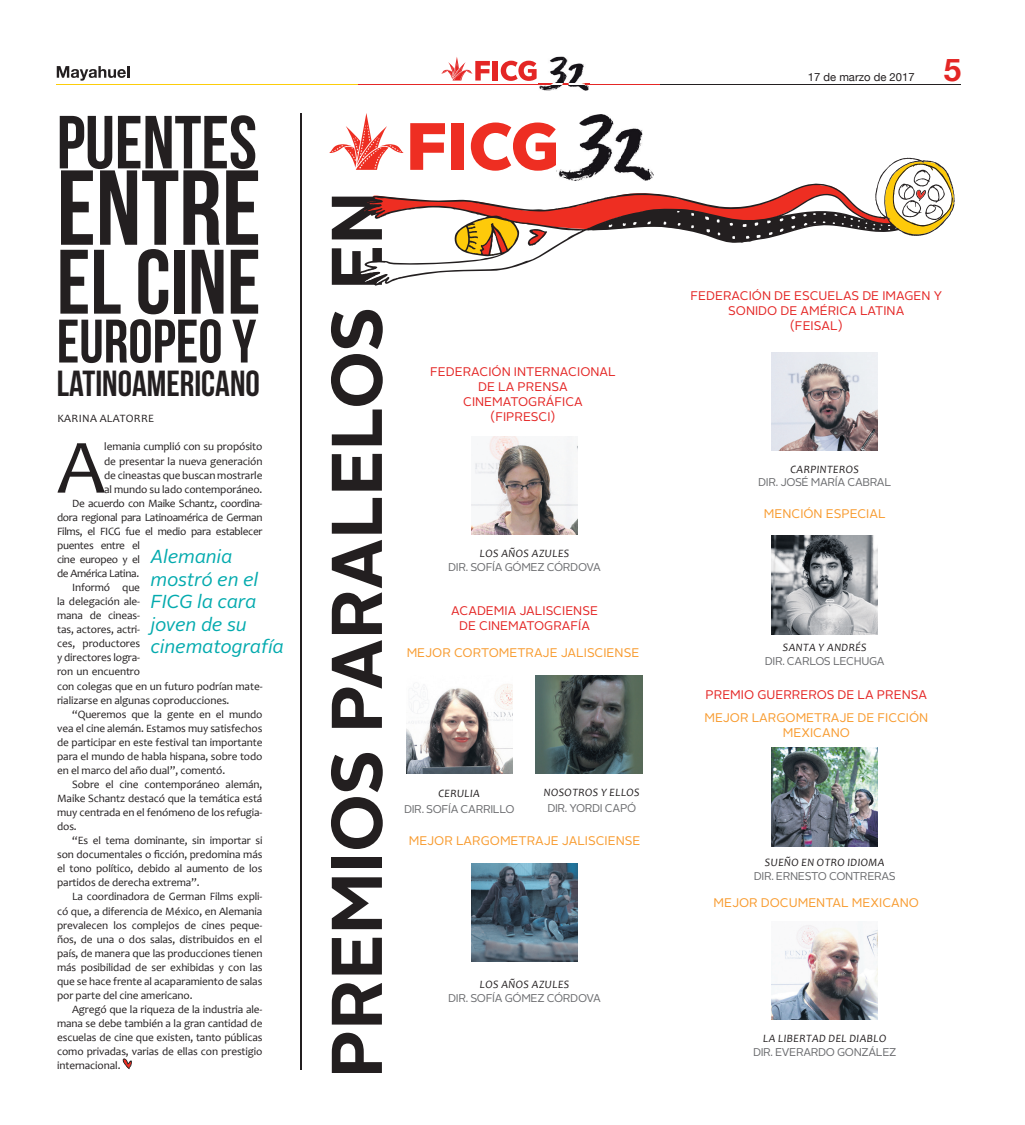
<style>
.page{position:relative;width:1025px;height:1125px;background:#fff}
.page>*{position:absolute;margin:0;border:0;box-sizing:border-box;transform-origin:0 0}
.t1{font:106.25px "Bebas Neue";color:#231f20}
.t2{font:91.25px "Bebas Neue";color:#231f20}
.t3{font:77.62px "Candara";color:#231f20}
.t4{font:75px "Bebas Neue";color:#231f20}
.t5{font:700 71.5px "Alright Sans";color:#231f20}
.t6{font:61.25px "Bebas Neue";color:#231f20}
.t7{font:36.25px "Bebas Neue";color:#231f20}
.t8{font:700 31.25px "Helvetica Neue";color:#e42625}
.t9{font:italic 18.75px/22.5px "Alright Sans";color:#03aaae}
.t10{font:12.5px/15px "Alright Sans";color:#e42625;text-align:center}
.t11{font:12.5px/15px "Alright Sans";color:#f89b2f;text-align:center}
.t12{font:11.25px "Candara";letter-spacing:-.01em;color:#231f20}
.t13{font:11.25px "Candara";letter-spacing:-.03em;color:#231f20}
.t14{font:11.25px "Alright Sans";letter-spacing:-.03em;color:#6c6d70}
.t15{font:italic 11.25px "Candara";letter-spacing:.04em;color:#231f20}
.t16{font:11.25px "Helvetica Neue";color:#231f20}
.t17{font:11.25px "Candara";letter-spacing:.03em;color:#231f20}
</style>
<div class="page">
<hr style="left:659px;top:84px;width:301px;height:1px;background:#231f20">
<hr style="left:358px;top:84px;width:301px;height:1px;background:#e42625">
<hr style="left:57px;top:84px;width:301px;height:1px;background:#fccd0a">
<svg style="left:57px;top:66px;width:72px;height:15px"></svg>
<div style="left:492px;top:61px;width:6px;height:20px;background:#e42625"></div>
<svg style="left:441px;top:57px;width:48px;height:24px"></svg>
<svg style="left:500px;top:61px;width:36px;height:20px"></svg>
<img style="left:538px;top:57px;width:50px;height:34px">
<img style="left:538px;top:84px;width:50px;height:1px">
<svg style="left:123px;top:1058px;width:9px;height:11px"></svg>
<svg style="left:329px;top:113px;width:624px;height:171px"></svg>
<img style="left:556px;top:115px;width:97px;height:65px">
<img style="left:471px;top:436px;width:106px;height:99px">
<img style="left:771px;top:352px;width:106px;height:98px">
<img style="left:771px;top:748px;width:106px;height:98px">
<img style="left:771px;top:536px;width:106px;height:98px">
<img style="left:771px;top:924px;width:106px;height:96px">
<img style="left:471px;top:863px;width:106px;height:99px">
<img style="left:406px;top:684px;width:106px;height:90px">
<img style="left:535px;top:675px;width:107px;height:99px">
<hr style="left:300px;top:113px;width:1px;height:956px;background:#231f20">
<h3 class="t4" style="left:57px;top:101px;width:202px">PUENTES</h3>
<h1 class="t1" style="left:57px;top:150px;width:206px">ENTRE</h1>
<h2 class="t2" style="left:57px;top:232px;width:205px">EL CINE</h2>
<h3 class="t6" style="left:57px;top:308px;width:201px">EUROPEO Y</h3>
<h3 class="t7" style="left:57px;top:364px;width:205px">LATINOAMERICANO</h3>
<p class="t17" style="left:57px;top:412px;width:98px">KARINA ALATORRE</p>
<h3 class="t3" style="left:57px;top:419px;width:49px">A</h3>
<p class="t12" style="left:104px;top:440px;width:160px">lemania cumplió con su propósito</p>
<p class="t12" style="left:104px;top:454px;width:160px">de presentar la nueva generación</p>
<p class="t12" style="left:104px;top:468px;width:160px">de cineastas que buscan mostrarle</p>
<p class="t12" style="left:104px;top:482px;width:160px">al mundo su lado contemporáneo.</p>
<p class="t13" style="left:72px;top:496px;width:192px">De acuerdo con Maike Schantz, coordina-</p>
<p class="t13" style="left:57px;top:510px;width:207px">dora regional para Latinoamérica de German</p>
<p class="t13" style="left:57px;top:524px;width:207px">Films, el FICG fue el medio para establecer</p>
<p class="t13" style="left:57px;top:538px;width:84px">puentes entre el</p>
<p class="t13" style="left:57px;top:552px;width:84px">cine europeo y el</p>
<p class="t13" style="left:57px;top:566px;width:84px">de América Latina.</p>
<p class="t12" style="left:72px;top:580px;width:69px">Informó que</p>
<p class="t12" style="left:57px;top:594px;width:84px">la delegación ale-</p>
<p class="t12" style="left:57px;top:608px;width:84px">mana de cineas-</p>
<p class="t12" style="left:57px;top:623px;width:84px">tas, actores, actri-</p>
<p class="t12" style="left:57px;top:637px;width:84px">ces, productores</p>
<p class="t12" style="left:57px;top:651px;width:84px">y directores logra-</p>
<p class="t12" style="left:57px;top:665px;width:84px">ron un encuentro</p>
<p class="t12" style="left:57px;top:679px;width:207px">con colegas que en un futuro podrían mate-</p>
<p class="t12" style="left:57px;top:693px;width:174px">rializarse en algunas coproducciones.</p>
<p class="t12" style="left:72px;top:707px;width:192px">“Queremos que la gente en el mundo</p>
<p class="t12" style="left:57px;top:721px;width:207px">vea el cine alemán. Estamos muy satisfechos</p>
<p class="t12" style="left:57px;top:735px;width:207px">de participar en este festival tan importante</p>
<p class="t12" style="left:57px;top:749px;width:207px">para el mundo de habla hispana, sobre todo</p>
<p class="t12" style="left:57px;top:763px;width:170px">en el marco del año dual”, comentó.</p>
<p class="t12" style="left:72px;top:777px;width:192px">Sobre el cine contemporáneo alemán,</p>
<p class="t12" style="left:57px;top:791px;width:207px">Maike Schantz destacó que la temática está</p>
<p class="t12" style="left:57px;top:805px;width:207px">muy centrada en el fenómeno de los refugia-</p>
<p class="t12" style="left:57px;top:819px;width:21px">dos.</p>
<p class="t12" style="left:72px;top:833px;width:192px">“Es el tema dominante, sin importar si</p>
<p class="t12" style="left:57px;top:848px;width:207px">son documentales o ficción, predomina más</p>
<p class="t12" style="left:57px;top:862px;width:207px">el tono político, debido al aumento de los</p>
<p class="t12" style="left:57px;top:876px;width:144px">partidos de derecha extrema”.</p>
<p class="t12" style="left:72px;top:890px;width:192px">La coordinadora de German Films expli-</p>
<p class="t12" style="left:57px;top:904px;width:207px">có que, a diferencia de México, en Alemania</p>
<p class="t12" style="left:57px;top:918px;width:207px">prevalecen los complejos de cines peque-</p>
<p class="t12" style="left:57px;top:932px;width:207px">ños, de una o dos salas, distribuidos en el</p>
<p class="t12" style="left:57px;top:946px;width:207px">país, de manera que las producciones tienen</p>
<p class="t12" style="left:57px;top:960px;width:207px">más posibilidad de ser exhibidas y con las</p>
<p class="t12" style="left:57px;top:974px;width:207px">que se hace frente al acaparamiento de salas</p>
<p class="t12" style="left:57px;top:988px;width:137px">por parte del cine americano.</p>
<p class="t12" style="left:72px;top:1002px;width:192px">Agregó que la riqueza de la industria ale-</p>
<p class="t12" style="left:57px;top:1016px;width:207px">mana se debe también a la gran cantidad de</p>
<p class="t12" style="left:57px;top:1030px;width:207px">escuelas de cine que existen, tanto públicas</p>
<p class="t12" style="left:57px;top:1044px;width:207px">como privadas, varias de ellas con prestigio</p>
<p class="t12" style="left:57px;top:1058px;width:65px">internacional.</p>
<h3 class="t9" style="left:151px;top:546px;width:135px">Alemania mostró en el<br>FICG la cara joven de su cinematografía</h3>
<h3 class="t5" style="left:306px;top:1078px;width:888px;rotate:-90deg">PREMIOS PARALELOS EN</h3>
<p class="t10" style="left:430px;top:364px;width:187px">FEDERACIÓN INTERNACIONAL<br>DE LA PRENSA<br>CINEMATOGRÁFICA (FIPRESCI)</p>
<p class="t15" style="left:479px;top:546px;width:91px">LOS AÑOS AZULES</p>
<p class="t14" style="left:448px;top:559px;width:154px">DIR. SOFÍA GÓMEZ CÓRDOVA</p>
<p class="t10" style="left:451px;top:603px;width:148px">ACADEMIA JALISCIENSE<br>DE CINEMATOGRAFÍA</p>
<p class="t11" style="left:406px;top:645px;width:234px">MEJOR CORTOMETRAJE J ALISCIENSE</p>
<p class="t15" style="left:543px;top:786px;width:97px">NOSOTROS Y ELLOS</p>
<p class="t14" style="left:547px;top:801px;width:90px">DIR. YORDI CAPÓ</p>
<p class="t11" style="left:408px;top:833px;width:233px">MEJOR LARGOMETRAJE JALISCIENSE</p>
<p class="t15" style="left:438px;top:786px;width:43px">CERULIA</p>
<p class="t14" style="left:404px;top:802px;width:112px">DIR. SOFÍA CARRILLO</p>
<p class="t15" style="left:479px;top:978px;width:91px">LOS AÑOS AZULES</p>
<p class="t14" style="left:448px;top:990px;width:154px">DIR. SOFÍA GÓMEZ CÓRDOVA</p>
<p class="t16" style="left:807px;top:69px;width:108px">17 de marzo de 2017</p>
<h3 class="t8" style="left:943px;top:45px;width:19px">5</h3>
<p class="t10" style="left:690px;top:288px;width:253px">FEDERACIÓN DE ESCUELAS DE IMAGEN Y<br>SONIDO DE AMÉRICA LATINA<br>(FEISAL)</p>
<p class="t15" style="left:790px;top:462px;width:70px">CARPINTEROS</p>
<p class="t14" style="left:758px;top:475px;width:134px">DIR. JOSÉ MARÍA CABRAL</p>
<p class="t11" style="left:763px;top:507px;width:123px">MENCIÓN ESPECIAL</p>
<p class="t15" style="left:782px;top:641px;width:85px">SANTA Y ANDRÉS</p>
<p class="t14" style="left:764px;top:653px;width:121px">DIR. CARLOS LECHUGA</p>
<p class="t10" style="left:705px;top:687px;width:223px">PREMIO GUERREROS DE LA PRENSA</p>
<p class="t11" style="left:704px;top:710px;width:225px">MEJOR LARGOMETRAJE DE FICCIÓN<br>MEXICANO</p>
<p class="t15" style="left:764px;top:855px;width:121px">SUEÑO EN OTRO IDIOMA</p>
<p class="t14" style="left:753px;top:868px;width:143px">DIR. ERNESTO CONTRERAS</p>
<p class="t11" style="left:713px;top:895px;width:207px">MEJOR DOCUMENTAL MEXICANO</p>
<p class="t15" style="left:762px;top:1031px;width:125px">LA LIBERTAD DEL DIABLO</p>
<p class="t14" style="left:752px;top:1044px;width:145px">DIR. EVERARDO GONZÁLEZ</p>
</div>
